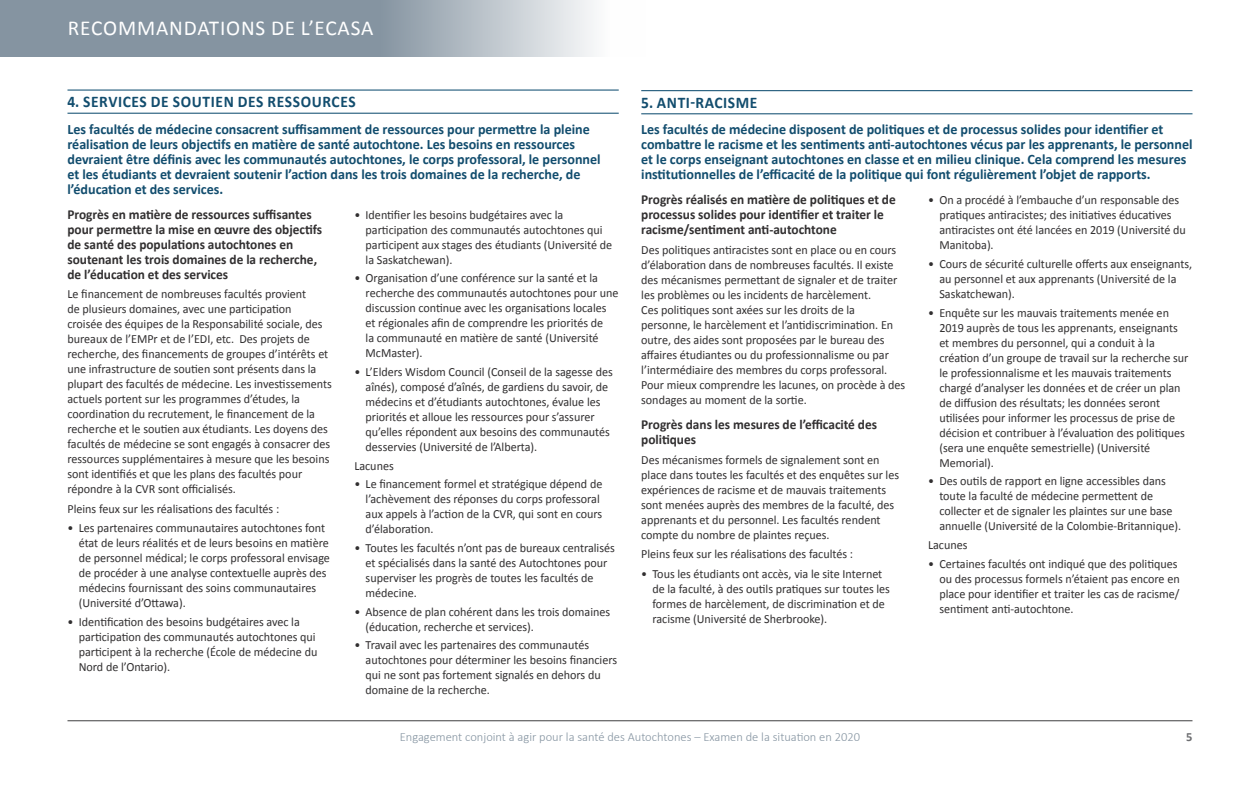
<style>
.page{position:relative;width:1260px;height:788px;background:#fff}
.page>*{position:absolute;margin:0;border:0;box-sizing:border-box;transform-origin:0 0}
.t1{font:21.25px "Calibri";letter-spacing:.04em;color:#fff}
.Faculty_Title{font:700 16.25px "Calibri";letter-spacing:.04em;color:#124d6e;scale:.95 1}
.Intro_para{font:700 14.38px/15px "Calibri";color:#124d6e}
.Committee_Subsub{font:700 13.75px/15px "Calibri";color:#312f30}
.Bullets{font:12.5px/15px "Calibri";color:#312f30}
.Text{font:12.5px/15px "Calibri";color:#312f30}
.t2{font:300 12.5px "Calibri";color:#8594a1}
.t3{font:700 12.5px "Calibri";color:#6c6d70}
</style>
<div class="page">
<hr style="left:68px;top:720px;width:1124px;height:1px;background:#3e3e3f">
<hr style="left:68px;top:90px;width:551px;height:1px;background:#05466a">
<hr style="left:68px;top:113px;width:551px;height:1px;background:#05466a">
<hr style="left:641px;top:90px;width:551px;height:1px;background:#05466a">
<hr style="left:641px;top:113px;width:551px;height:1px;background:#05466a">
<svg style="left:0;top:0;width:594px;height:57px;background:#99a5b0"></svg>
<p class="t1" style="left:68px;top:14px;width:307px">RECOMMANDATIONS DE L’ECASA</p>
<p class="Faculty_Title" style="left:68px;top:91px;width:305px">4. SERVICES DE SOUTIEN DES RESSOURCES</p>
<p class="Intro_para" style="left:68px;top:121px;width:535px">Les facultés de médecine consacrent suffisamment de ressources pour permettre la pleine réalisation de leurs objectifs en matière de santé autochtone. Les besoins en ressources devraient être définis avec les communautés autochtones, le corps professoral, le personnel et les étudiants et devraient soutenir l’action dans les trois domaines de la recherche, de l’éducation et des services.</p>
<p class="Committee_Subsub" style="left:68px;top:206px;width:256px">Progrès en matière de ressources suffisantes pour permettre la mise en œuvre des objectifs de santé des populations autochtones en soutenant les trois domaines de la recherche, de l’éducation et des services</p>
<p class="Text" style="left:68px;top:286px;width:266px">Le financement de nombreuses facultés provient<br>de plusieurs domaines, avec une participation<br>croisée des équipes de la Responsabilité sociale, des bureaux de l’EMPr et de l’EDI, etc. Des projets de recherche, des financements de groupes d’intérêts et une infrastructure de soutien sont présents dans la plupart des facultés de médecine. Les investissements actuels portent sur les programmes d’études, la coordination du recrutement, le financement de la recherche et le soutien aux étudiants. Les doyens des facultés de médecine se sont engagés à consacrer des ressources supplémentaires à mesure que les besoins sont identifiés et que les plans des facultés pour répondre à la CVR sont officialisés.</p>
<p class="Text" style="left:68px;top:501px;width:213px">Pleins feux sur les réalisations des facultés :</p>
<p class="Bullets" style="left:79px;top:520px;width:253px;text-indent:-11px">• Les partenaires communautaires autochtones font état de leurs réalités et de leurs besoins en matière de personnel médical; le corps professoral envisage de procéder à une analyse contextuelle auprès des médecins fournissant des soins communautaires (Université d’Ottawa).</p>
<p class="Bullets" style="left:79px;top:614px;width:240px;text-indent:-11px">• Identification des besoins budgétaires avec la participation des communautés autochtones qui participent à la recherche (École de médecine du Nord de l’Ontario).</p>
<p class="Bullets" style="left:366px;top:207px;width:248px;text-indent:-11px">• Identifier les besoins budgétaires avec la participation des communautés autochtones qui participent aux stages des étudiants (Université de la Saskatchewan).</p>
<p class="Bullets" style="left:366px;top:271px;width:254px;text-indent:-11px">• Organisation d’une conférence sur la santé et la recherche des communautés autochtones pour une discussion continue avec les organisations locales et régionales afin de comprendre les priorités de<br>la communauté en matière de santé (Université McMaster).</p>
<p class="Bullets" style="left:366px;top:364px;width:249px;text-indent:-11px">• L’Elders Wisdom Council (Conseil de la sagesse des aînés), composé d’aînés, de gardiens du savoir, de médecins et d’étudiants autochtones, évalue les priorités et alloue les ressources pour s’assurer qu’elles répondent aux besoins des communautés desservies (Université de l’Alberta).</p>
<p class="Bullets" style="left:354px;top:458px;width:41px">Lacunes</p>
<p class="Bullets" style="left:366px;top:476px;width:238px;text-indent:-11px">• Le financement formel et stratégique dépend de l’achèvement des réponses du corps professoral aux appels à l’action de la CVR, qui sont en cours d’élaboration.</p>
<p class="Bullets" style="left:366px;top:540px;width:251px;text-indent:-11px">• Toutes les facultés n’ont pas de bureaux centralisés et spécialisés dans la santé des Autochtones pour superviser les progrès de toutes les facultés de médecine.</p>
<p class="Bullets" style="left:366px;top:604px;width:246px;text-indent:-11px">• Absence de plan cohérent dans les trois domaines (éducation, recherche et services).</p>
<p class="Bullets" style="left:366px;top:637px;width:253px;text-indent:-11px">• Travail avec les partenaires des communautés autochtones pour déterminer les besoins financiers qui ne sont pas fortement signalés en dehors du domaine de la recherche.</p>
<p class="Faculty_Title" style="left:641px;top:92px;width:124px">5. ANTI-RACISME</p>
<p class="Intro_para" style="left:641px;top:122px;width:553px">Les facultés de médecine disposent de politiques et de processus solides pour identifier et combattre le racisme et les sentiments anti-autochtones vécus par les apprenants, le personnel et le corps enseignant autochtones en classe et en milieu clinique. Cela comprend les mesures institutionnelles de l’efficacité de la politique qui font régulièrement l’objet de rapports.</p>
<p class="Committee_Subsub" style="left:641px;top:192px;width:256px">Progrès réalisés en matière de politiques et de processus solides pour identifier et traiter le racisme/sentiment anti-autochtone</p>
<p class="Text" style="left:641px;top:242px;width:266px">Des politiques antiracistes sont en place ou en cours d’élaboration dans de nombreuses facultés. Il existe des mécanismes permettant de signaler et de traiter les problèmes ou les incidents de harcèlement.<br>Ces politiques sont axées sur les droits de la personne, le harcèlement et l’antidiscrimination. En outre, des aides sont proposées par le bureau des affaires étudiantes ou du professionnalisme ou par l’intermédiaire des membres du corps professoral.<br>Pour mieux comprendre les lacunes, on procède à des sondages au moment de la sortie.</p>
<p class="Committee_Subsub" style="left:641px;top:417px;width:237px">Progrès dans les mesures de l’efficacité des politiques</p>
<p class="Text" style="left:641px;top:452px;width:259px">Des mécanismes formels de signalement sont en place dans toutes les facultés et des enquêtes sur les expériences de racisme et de mauvais traitements sont menées auprès des membres de la faculté, des apprenants et du personnel. Les facultés rendent compte du nombre de plaintes reçues.</p>
<p class="Text" style="left:641px;top:546px;width:213px">Pleins feux sur les réalisations des facultés :</p>
<p class="Bullets" style="left:652px;top:566px;width:239px;text-indent:-11px">• Tous les étudiants ont accès, via le site Internet de la faculté, à des outils pratiques sur toutes les formes de harcèlement, de discrimination et de racisme (Université de Sherbrooke).</p>
<p class="Bullets" style="left:939px;top:193px;width:248px;text-indent:-11px">• On a procédé à l’embauche d’un responsable des pratiques antiracistes; des initiatives éducatives antiracistes ont été lancées en 2019 (Université du Manitoba).</p>
<p class="Bullets" style="left:939px;top:256px;width:254px;text-indent:-11px">• Cours de sécurité culturelle offerts aux enseignants, au personnel et aux apprenants (Université de la<br>Saskatchewan).</p>
<p class="Bullets" style="left:939px;top:305px;width:251px;text-indent:-11px">• Enquête sur les mauvais traitements menée en 2019 auprès de tous les apprenants, enseignants et membres du personnel, qui a conduit à la création d’un groupe de travail sur la recherche sur le professionnalisme et les mauvais traitements chargé d’analyser les données et de créer un plan de diffusion des résultats; les données seront utilisées pour informer les processus de prise de décision et contribuer à l’évaluation des politiques (sera une enquête semestrielle) (Université Memorial).</p>
<p class="Bullets" style="left:939px;top:473px;width:243px;text-indent:-11px">• Des outils de rapport en ligne accessibles dans toute la faculté de médecine permettent de collecter et de signaler les plaintes sur une base annuelle (Université de la Colombie-Britannique).</p>
<p class="Bullets" style="left:928px;top:537px;width:41px">Lacunes</p>
<p class="Bullets" style="left:939px;top:556px;width:242px;text-indent:-11px">• Certaines facultés ont indiqué que des politiques ou des processus formels n’étaient pas encore en place pour identifier et traiter les cas de racisme/ sentiment anti-autochtone.</p>
<p class="t2" style="left:400px;top:728px;width:462px">Engagement conjoint à agir pour la santé des Autochtones – Examen de la situation en 2020</p>
<p class="t3" style="left:1186px;top:728px;width:8px">5</p>
</div>
